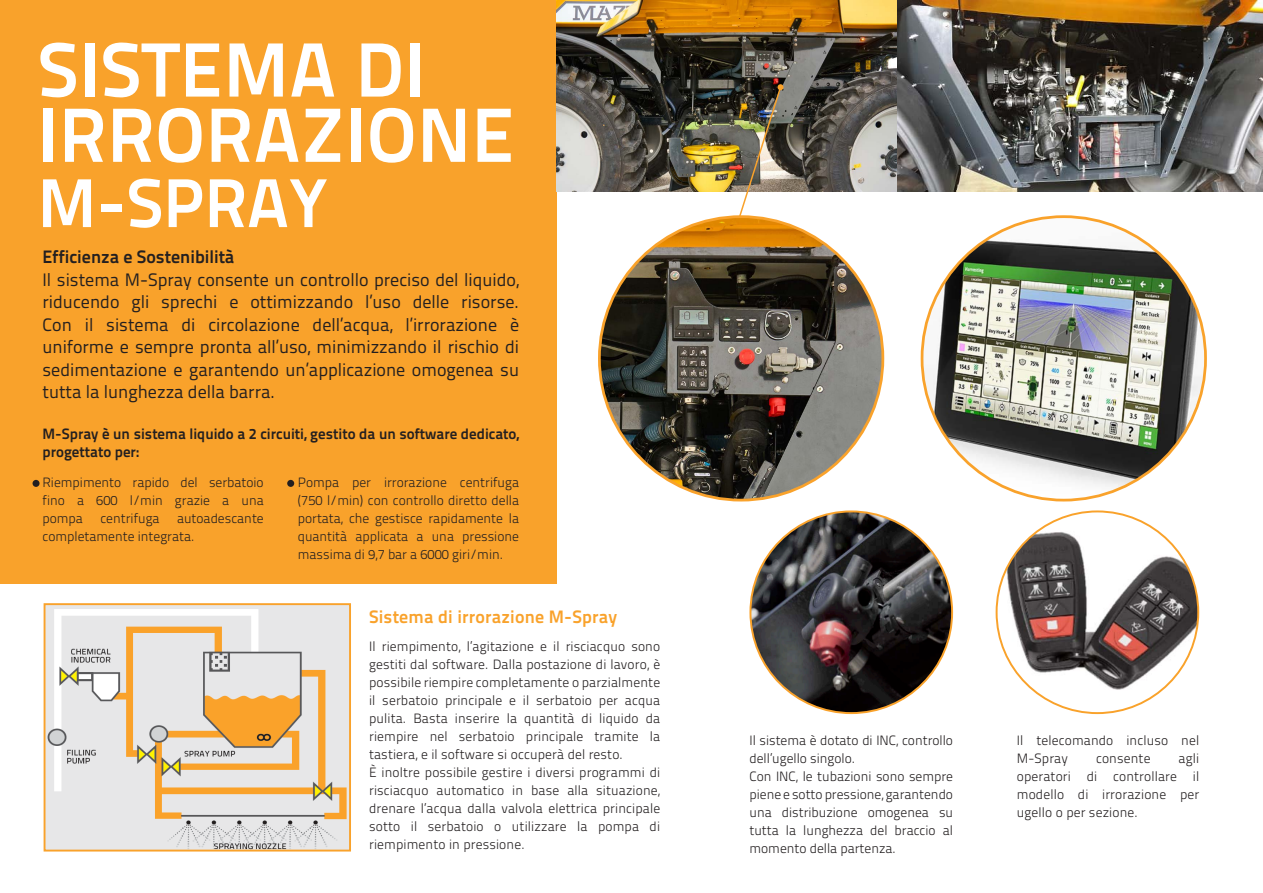
<style>
.page{position:relative;width:1263px;height:893px;background:#fff}
.page>*{position:absolute;margin:0;border:0;box-sizing:border-box;transform-origin:0 0}
.t1{font:700 76.8px/65.2px "Titillium Text 22 L";letter-spacing:.01em;color:#fff}
.t2{font:700 69px "Titillium Text 22 L";color:#fff}
.t3{font:18px/22.5px "Titillium Text 22 L";color:#231f20;text-align:justify}
.t4{font:700 18px "Titillium Text 22 L";letter-spacing:.01em;color:#f9a22b}
.t5{font:700 18px "Titillium Text 22 L";color:#231f20}
.t6{font:700 15px/18px "Titillium Text 22 L";color:#231f20}
.t7{font:300 13.5px/18px "Titillium Text 22 L";color:#231f20;text-align:justify}
</style>
<div class="page">
<img style="left:998px;top:527px;width:200px;height:177px">
<img style="left:750px;top:511px;width:202px;height:202px;border-radius:101px">
<div style="left:0;top:0;width:556px;height:584px;background:#f9a22b"></div>
<img style="left:556px;top:0;width:707px;height:191px">
<img style="left:734px;top:84px;width:49px;height:139px">
<img style="left:599px;top:217px;width:284px;height:283px;border-radius:142px">
<img style="left:922px;top:217px;width:283px;height:283px;border-radius:142px">
<div style="left:33px;top:480px;width:7px;height:7px;background:#231f20;border-radius:50%"></div>
<div style="left:287px;top:480px;width:7px;height:7px;background:#231f20;border-radius:50%"></div>
<img style="left:47px;top:606px;width:301px;height:242px">
<div style="left:44px;top:603px;width:307px;height:248px;border:2px solid #f9a22b"></div>
<p class="t1" style="left:38px;top:33px;width:478px">SISTEMA DI<br>IRRORAZIONE</p>
<p class="t2" style="left:38px;top:150px;width:292px">M-SPRAY</p>
<p class="t5" style="left:43px;top:243px;width:194px">Efficienza e Sostenibilità</p>
<p class="t3" style="left:43px;top:267px;width:478px">Il sistema M-Spray consente un controllo preciso del liquido, riducendo gli sprechi e ottimizzando l’uso delle risorse.<br>Con il sistema di circolazione dell’acqua, l’irrorazione è uniforme e sempre pronta all’uso, minimizzando il rischio di sedimentazione e garantendo un’applicazione omogenea su tutta la lunghezza della barra.</p>
<p class="t6" style="left:43px;top:423px;width:478px">M-Spray è un sistema liquido a 2 circuiti, gestito da un software dedicato, progettato per:</p>
<p class="t7" style="left:43px;top:473px;width:223px">Riempimento rapido del serbatoio fino a 600 l/min grazie a una pompa</p>
<p class="t7" style="left:298px;top:473px;width:223px">Pompa per irrorazione centrifuga (750 l/min) con controllo diretto della portata, che gestisce rapidamente la quantità applicata a una pressione massima di 9,7 bar a 6000 giri/min.</p>
<p class="t7" style="left:100px;top:509px;width:61px">centrifuga</p>
<p class="t7" style="left:43px;top:509px;width:223px;text-indent:134px">autoadescante completamente integrata.</p>
<p class="t4" style="left:369px;top:603px;width:250px">Sistema di irrorazione M-Spray</p>
<p class="t7" style="left:369px;top:637px;width:293px">Il riempimento, l’agitazione e il risciacquo sono gestiti dal software. Dalla postazione di lavoro, è possibile riempire completamente o parzialmente il serbatoio principale e il serbatoio per acqua pulita. Basta inserire la quantità di liquido da riempire nel serbatoio principale tramite la tastiera, e il software si occuperà del resto.</p>
<p class="t7" style="left:369px;top:763px;width:293px">È inoltre possibile gestire i diversi programmi di risciacquo automatico in base alla situazione, drenare l’acqua dalla valvola elettrica principale sotto il serbatoio o utilizzare la pompa di riempimento in pressione.</p>
<p class="t7" style="left:749px;top:731px;width:205px">Il sistema è dotato di INC, controllo dell’ugello singolo.</p>
<p class="t7" style="left:749px;top:767px;width:205px">Con INC, le tubazioni sono sempre piene e sotto pressione, garantendo una distribuzione omogenea su tutta la lunghezza del braccio al momento della partenza.</p>
<p class="t7" style="left:1017px;top:731px;width:184px">Il telecomando incluso nel<br>M-Spray</p>
<p class="t7" style="left:1017px;top:749px;width:184px;text-indent:162px">agli operatori di controllare il modello di irrorazione per ugello o per sezione.</p>
<p class="t7" style="left:1096px;top:749px;width:56px">consente</p>
</div>
